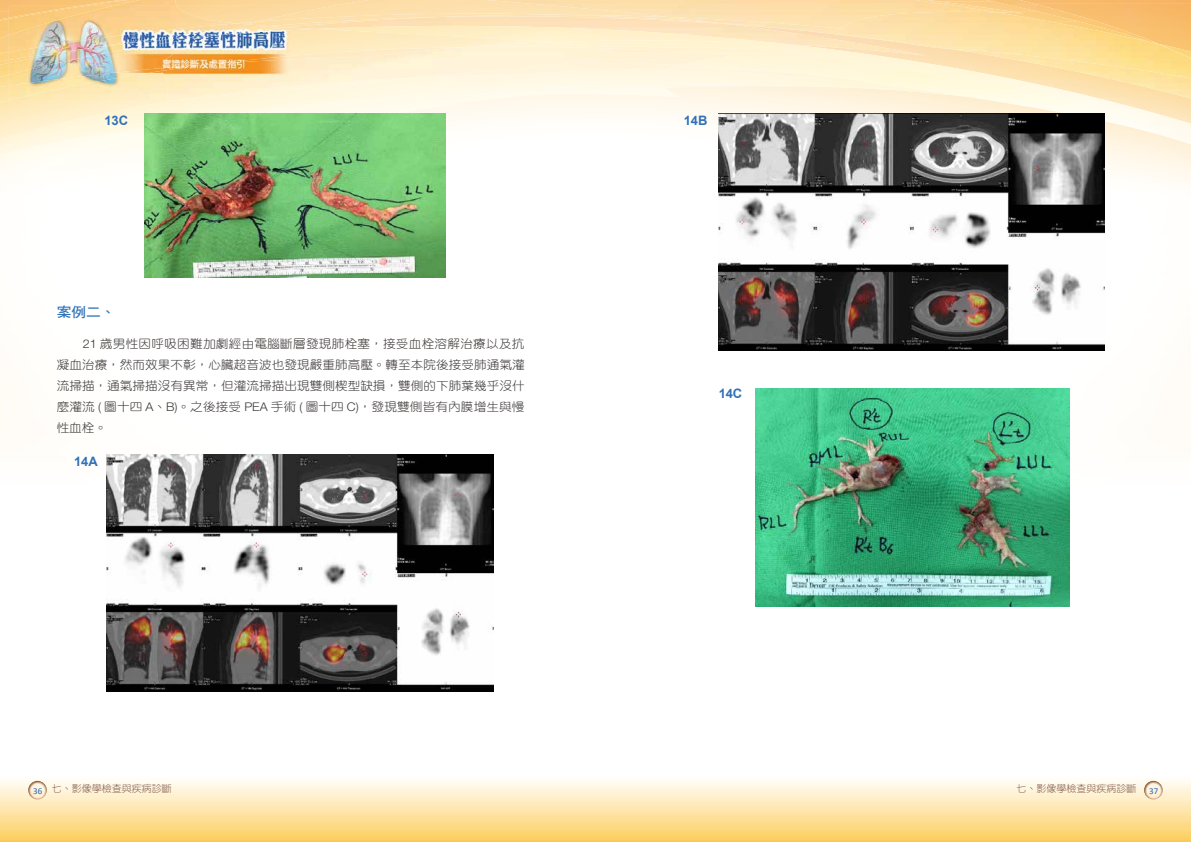
<style>
.page{position:relative;width:1191px;height:842px;background:#fff}
.page>*{position:absolute;margin:0;border:0;box-sizing:border-box;transform-origin:0 0}
.t1{font:14px "DF Hei Std W7";color:#3071b9;scale:1.05 1}
.t2{font:700 13px "Arial";letter-spacing:-.01em;color:#3071b9}
.t3{font:12px/21px "DF Yuan Std W3";letter-spacing:.01em;color:#3e3a39;text-align:justify;scale:1.05 1}
.t4{font:10px "DF Yuan Std W3";color:#876250}
.t5{font:9px "Calibri";color:#2a62ae}
.s1{font-family:"Helvetica Neue LT Pro";font-weight:300}
</style>
<div class="page">
<img style="left:106px;top:531px;width:1px;height:161px">
<img style="left:106px;top:495px;width:1px;height:36px">
<img style="left:1158px;top:0;width:33px;height:3px">
<img style="left:1158px;top:3px;width:33px;height:9px">
<img style="left:478px;top:97px;width:503px;height:383px">
<img style="left:406px;top:106px;width:72px;height:172px">
<img style="left:1089px;top:123px;width:36px;height:228px">
<img style="left:1053px;top:350px;width:36px;height:130px">
<img style="left:967px;top:105px;width:98px;height:6px">
<img style="left:1128px;top:106px;width:35px;height:30px">
<img style="left:1053px;top:111px;width:67px;height:12px">
<img style="left:1162px;top:115px;width:29px;height:31px">
<img style="left:1111px;top:123px;width:18px;height:4px">
<img style="left:410px;top:101px;width:140px;height:5px">
<img style="left:410px;top:105px;width:34px;height:6px">
<img style="left:959px;top:100px;width:70px;height:5px">
<img style="left:1029px;top:100px;width:36px;height:10px">
<img style="left:1065px;top:100px;width:71px;height:21px">
<img style="left:1136px;top:119px;width:35px;height:12px">
<img style="left:1120px;top:120px;width:16px;height:4px">
<div style="left:734px;top:80px;width:189px;height:10px;background:#fff7dd"></div>
<img style="left:0;top:88px;width:9px;height:12px">
<img style="left:906px;top:88px;width:42px;height:4px">
<img style="left:948px;top:80px;width:243px;height:20px">
<img style="left:291px;top:56px;width:443px;height:45px">
<img style="left:383px;top:75px;width:107px;height:22px">
<div style="left:489px;top:78px;width:178px;height:11px;background:#fff9e7"></div>
<img style="left:277px;top:81px;width:106px;height:21px">
<img style="left:276px;top:101px;width:58px;height:7px">
<div style="left:416px;top:59px;width:254px;height:19px;background:#fff4db"></div>
<svg style="left:0;top:144px;width:12px;height:9px"></svg>
<img style="left:291px;top:29px;width:253px;height:27px">
<svg style="left:0;top:79px;width:9px;height:9px"></svg>
<img style="left:291px;top:47px;width:174px;height:12px">
<img style="left:0;top:67px;width:9px;height:12px">
<svg style="left:0;top:55px;width:9px;height:12px"></svg>
<img style="left:1024px;top:0;width:134px;height:12px">
<img style="left:1024px;top:1px;width:15px;height:10px">
<img style="left:1024px;top:11px;width:56px;height:1px">
<img style="left:670px;top:12px;width:521px;height:68px">
<img style="left:997px;top:0;width:27px;height:13px">
<img style="left:413px;top:0;width:584px;height:29px">
<img style="left:291px;top:0;width:379px;height:19px">
<img style="left:181px;top:0;width:232px;height:14px">
<img style="left:0;top:0;width:181px;height:55px">
<img style="left:0;top:0;width:160px;height:41px">
<svg style="left:0;top:780px;width:1191px;height:62px;background:#fde4a8"></svg>
<img style="left:28px;top:781px;width:19px;height:18px;border-radius:9px">
<img style="left:1144px;top:781px;width:18px;height:18px;border-radius:9px">
<img style="left:177px;top:68px;width:114px;height:21px">
<img style="left:177px;top:89px;width:114px;height:11px">
<img style="left:11px;top:86px;width:166px;height:14px">
<img style="left:212px;top:30px;width:79px;height:38px">
<img style="left:9px;top:75px;width:201px;height:11px">
<img style="left:214px;top:56px;width:77px;height:8px">
<img style="left:248px;top:26px;width:40px;height:10px">
<img style="left:9px;top:60px;width:203px;height:15px">
<img style="left:248px;top:24px;width:21px;height:6px">
<img style="left:81px;top:23px;width:167px;height:37px">
<img style="left:9px;top:52px;width:72px;height:11px">
<svg style="left:0;top:11px;width:9px;height:10px"></svg>
<img style="left:236px;top:6px;width:55px;height:17px">
<img style="left:9px;top:6px;width:227px;height:46px">
<img style="left:9px;top:6px;width:104px;height:29px">
<img style="left:144px;top:113px;width:301px;height:164px">
<img style="left:107px;top:454px;width:386px;height:238px">
<img style="left:719px;top:113px;width:385px;height:237px">
<img style="left:755px;top:388px;width:314px;height:219px">
<p class="t2" style="left:104px;top:111px;width:25px">13C</p>
<p class="t1" style="left:57px;top:304px;width:58px">案例二、</p>
<p class="t3" style="left:57px;top:333px;width:447px;text-indent:26px"><span class="s1">21</span> 歲男性因呼吸困難加劇經由電腦斷層發現肺栓塞，接受血栓溶解治療以及抗凝血治療，然而效果不彰，心臟超音波也發現嚴重肺高壓。轉至本院後接受肺通氣灌流掃描，通氣掃描沒有異常，但灌流掃描出現雙側楔型缺損，雙側的下肺葉幾乎沒什麼灌流 <span class="s1">(</span> 圖十四 <span class="s1">A</span>、<span class="s1">B)</span>。之後接受 <span class="s1">PEA</span> 手術 <span class="s1">(</span> 圖十四 <span class="s1">C)</span>，發現雙側皆有內膜增生與慢性血栓。</p>
<p class="t2" style="left:74px;top:453px;width:25px">14A</p>
<p class="t2" style="left:684px;top:111px;width:25px">14B</p>
<p class="t2" style="left:718px;top:384px;width:25px">14C</p>
<p class="t4" style="left:52px;top:783px;width:121px">七、影像學檢查與疾病診斷</p>
<p class="t4" style="left:1016px;top:783px;width:121px">七、影像學檢查與疾病診斷</p>
<p class="t5" style="left:33px;top:785px;width:11px">36</p>
<p class="t5" style="left:1149px;top:785px;width:11px">37</p>
</div>
